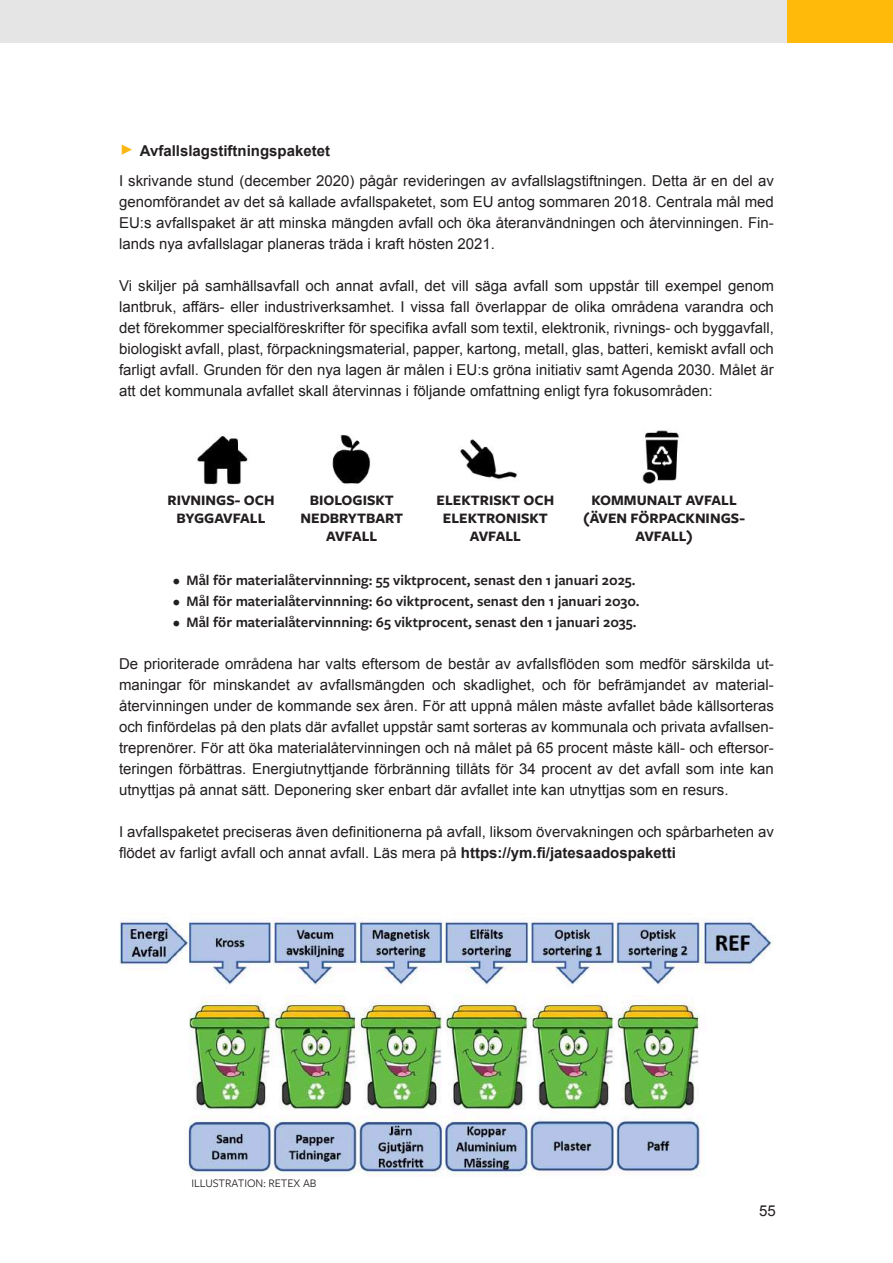
<style>
.page{position:relative;width:893px;height:1263px;background:#fff}
.page>*{position:absolute;margin:0;border:0;box-sizing:border-box;transform-origin:0 0}
.t1{font:15px/21px "Arial";color:#231f20;text-align:justify}
.t2{font:600 15px "Freight Sans Pro";color:#231f20}
.t3{font:700 15px/18px "Freight Sans Pro";color:#231f20;text-align:center}
.t4{font:12px "Freight Sans Pro";color:#231f20}
.s1{font-family:"Montserrat";font-size:24px;color:#fdb713}
.s2{font-weight:700}
</style>
<div class="page">
<div style="left:787px;top:0;width:106px;height:43px;background:#ffba0a"></div>
<div style="left:0;top:0;width:787px;height:43px;background:#e5e5e5"></div>
<img style="left:197px;top:436px;width:51px;height:49px">
<img style="left:332px;top:434px;width:39px;height:50px">
<img style="left:458px;top:439px;width:60px;height:41px">
<img style="left:642px;top:429px;width:38px;height:55px">
<img style="left:119px;top:920px;width:653px;height:256px">
<p class="t1" style="left:119px;top:136px;width:656px;line-height:29.5px"><span class="s1">▶</span> <span class="s2">Avfallslagstiftningspaketet<br></span>I skrivande stund (december 2020) pågår revideringen av avfallslagstiftningen. Detta är en del av</p>
<p class="t1" style="left:119px;top:191px;width:656px">genomförandet av det så kallade avfallspaketet, som EU antog sommaren 2018. Centrala mål med EU:s avfallspaket är att minska mängden avfall och öka återanvändningen och återvinningen. Fin&shy;lands nya avfallslagar planeras träda i kraft hösten 2021.</p>
<p class="t1" style="left:119px;top:275px;width:656px">Vi skiljer på samhällsavfall och annat avfall, det vill säga avfall som uppstår till exempel genom lantbruk, affärs- eller industriverksamhet. I vissa fall överlappar de olika områdena varandra och det förekommer specialföreskrifter för specifika avfall som textil, elektronik, rivnings- och byggavfall, biologiskt avfall, plast, förpackningsmaterial, papper, kartong, metall, glas, batteri, kemiskt avfall och farligt avfall. Grunden för den nya lagen är målen i EU:s gröna initiativ samt Agenda 2030. Målet är att det kommunala avfallet skall återvinnas i följande omfattning enligt fyra fokusområden:</p>
<p class="t3" style="left:167px;top:491px;width:109px">RIVNINGS- OCH<br>BYGGAVFALL</p>
<p class="t3" style="left:301px;top:491px;width:104px">BIOLOGISKT<br>NEDBRYTBART<br>AVFALL</p>
<p class="t3" style="left:583px;top:491px;width:163px">KOMMUNALT AVFALL (ÄVEN FÖRPACKNINGS-<br>AVFALL)</p>
<p class="t3" style="left:437px;top:491px;width:119px">ELEKTRISKT OCH<br>ELEKTRONISKT<br>AVFALL</p>
<p class="t2" style="left:173px;top:570px;width:464px">• Mål för materialåtervinnning: 55 viktprocent, senast den 1 januari 2025.</p>
<p class="t2" style="left:173px;top:591px;width:468px">• Mål för materialåtervinnning: 60 viktprocent, senast den 1 januari 2030.</p>
<p class="t2" style="left:173px;top:612px;width:465px">• Mål för materialåtervinnning: 65 viktprocent, senast den 1 januari 2035.</p>
<p class="t1" style="left:119px;top:653px;width:656px">De prioriterade områdena har valts eftersom de består av avfallsflöden som medför särskilda ut&shy;maningar för minskandet av avfallsmängden och skadlighet, och för befrämjandet av material&shy;återvinningen under de kommande sex åren. För att uppnå målen måste avfallet både källsorteras och finfördelas på den plats där avfallet uppstår samt sorteras av kommunala och privata avfallsen&shy;treprenörer. För att öka materialåtervinningen och nå målet på 65 procent måste käll- och eftersor&shy;teringen förbättras. Energiutnyttjande förbränning tillåts för 34 procent av det avfall som inte kan utnyttjas på annat sätt. Deponering sker enbart där avfallet inte kan utnyttjas som en resurs.</p>
<p class="t1" style="left:119px;top:821px;width:656px">I avfallspaketet preciseras även definitionerna på avfall, liksom övervakningen och spårbarheten av flödet av farligt avfall och annat avfall. Läs mera på <span class="s2">https://ym.fi/jatesaadospaketti</span></p>
<p class="t4" style="left:191px;top:1174px;width:127px">ILLUSTRATION: RETEX AB</p>
<p class="t1" style="left:759px;top:1201px;width:18px">55</p>
</div>
